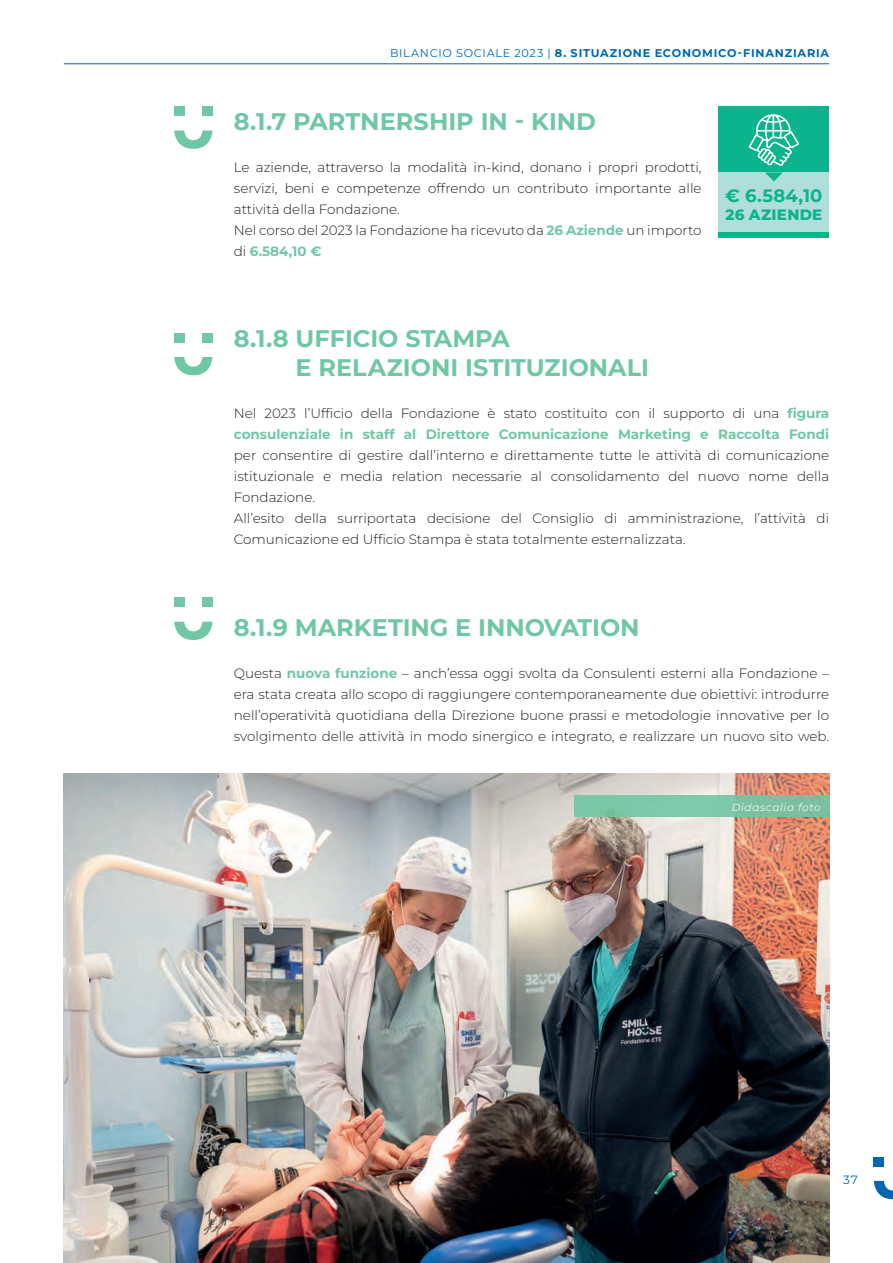
<style>
.page{position:relative;width:893px;height:1263px;background:#fff}
.page>*{position:absolute;margin:0;border:0;box-sizing:border-box;transform-origin:0 0}
.t1{font:700 24px/28.8px "Montserrat";color:#70c7a5}
.t2{font:700 18px "Montserrat";color:#0cb48d}
.t3{font:800 15px "Montserrat";letter-spacing:.015em;color:#0cb48d}
.t4{font:300 13.5px/21px "Montserrat";color:#231f20}
.t5{font:700 13.5px/21px "Montserrat";color:#70c7a5}
.t6{font:12px "Montserrat";color:#0067b1}
.t7{font:700 11.25px "Montserrat";letter-spacing:.07em;color:#0067b1}
.t8{font:italic 10.5px "Montserrat";letter-spacing:.06em;color:#fff}
.s1{font-weight:400}
.s2{font-weight:700;color:#70c7a5}
.s3{font-weight:300;color:#231f20}
</style>
<div class="page">
<img style="left:64px;top:774px;width:765px;height:489px">
<div style="left:574px;top:795px;width:255px;height:21px;background:#7cc8a9"></div>
<svg style="left:874px;top:1181px;width:19px;height:18px"></svg>
<div style="left:874px;top:1157px;width:10px;height:9px;background:#0067b1"></div>
<hr style="left:64px;top:64px;width:765px;height:1px;background:#0067b1">
<svg style="left:174px;top:131px;width:38px;height:18px"></svg>
<div style="left:174px;top:106px;width:10px;height:10px;background:#70c7a5"></div>
<div style="left:203px;top:106px;width:10px;height:10px;background:#70c7a5"></div>
<svg style="left:174px;top:357px;width:38px;height:18px"></svg>
<div style="left:174px;top:333px;width:10px;height:9px;background:#70c7a5"></div>
<div style="left:203px;top:333px;width:10px;height:9px;background:#70c7a5"></div>
<svg style="left:174px;top:622px;width:38px;height:18px"></svg>
<div style="left:174px;top:597px;width:10px;height:10px;background:#70c7a5"></div>
<div style="left:203px;top:597px;width:10px;height:10px;background:#70c7a5"></div>
<div style="left:719px;top:106px;width:110px;height:132px;background:#0cb48d"></div>
<svg style="left:748px;top:114px;width:51px;height:52px"></svg>
<div style="left:719px;top:172px;width:110px;height:60px;background:#afdedb"></div>
<svg style="left:765px;top:172px;width:18px;height:9px"></svg>
<p class="t7" style="left:390px;top:46px;width:441px"><span class="s1">BILANCIO SOCIALE 2023 |</span> 8. SITUAZIONE ECONOMICO-FINANZIARIA</p>
<h1 class="t1" style="left:234px;top:106px;width:364px">8.1.7 PARTNERSHIP IN - KIND</h1>
<p class="t4" style="left:234px;top:156px;width:469px">Le aziende, attraverso la modalità in-kind, donano i propri prodotti, servizi, beni e competenze offrendo un contributo importante alle attività della Fondazione.<br>Nel corso del 2023 la Fondazione ha ricevuto da <span class="s2">26 Aziende</span> un importo di <span class="s2">6.584,10 €</span></p>
<h2 class="t2" style="left:725px;top:184px;width:99px">€ 6.584,10</h2>
<p class="t3" style="left:725px;top:205px;width:98px">26 AZIENDE</p>
<h1 class="t1" style="left:296px;top:324px;width:355px;text-indent:-62px">8.1.8 UFFICIO STAMPA<br>E RELAZIONI ISTITUZIONALI</h1>
<p class="t5" style="left:234px;top:402px;width:597px"><span class="s3">Nel 2023 l’Ufficio della Fondazione è stato costituito con il supporto di una</span> figura consulenziale in staff al Direttore Comunicazione Marketing e Raccolta Fondi</p>
<p class="t4" style="left:234px;top:444px;width:597px">per consentire di gestire dall’interno e direttamente tutte le attività di comunicazione istituzionale e media relation necessarie al consolidamento del nuovo nome della Fondazione.<br>All’esito della surriportata decisione del Consiglio di amministrazione, l’attività di Comunicazione ed Ufficio Stampa è stata totalmente esternalizzata.</p>
<h1 class="t1" style="left:234px;top:612px;width:407px">8.1.9 MARKETING E INNOVATION</h1>
<p class="t4" style="left:234px;top:662px;width:597px;text-align:justify">Questa <span class="s2">nuova funzione</span> – anch’essa oggi svolta da Consulenti esterni alla Fondazione – era stata creata allo scopo di raggiungere contemporaneamente due obiettivi: introdurre nell’operatività quotidiana della Direzione buone prassi e metodologie innovative per lo svolgimento delle attività in modo sinergico e integrato, e realizzare un nuovo sito web.</p>
<p class="t8" style="left:732px;top:800px;width:90px">Didascalia foto</p>
<p class="t6" style="left:843px;top:1171px;width:16px">37</p>
</div>
